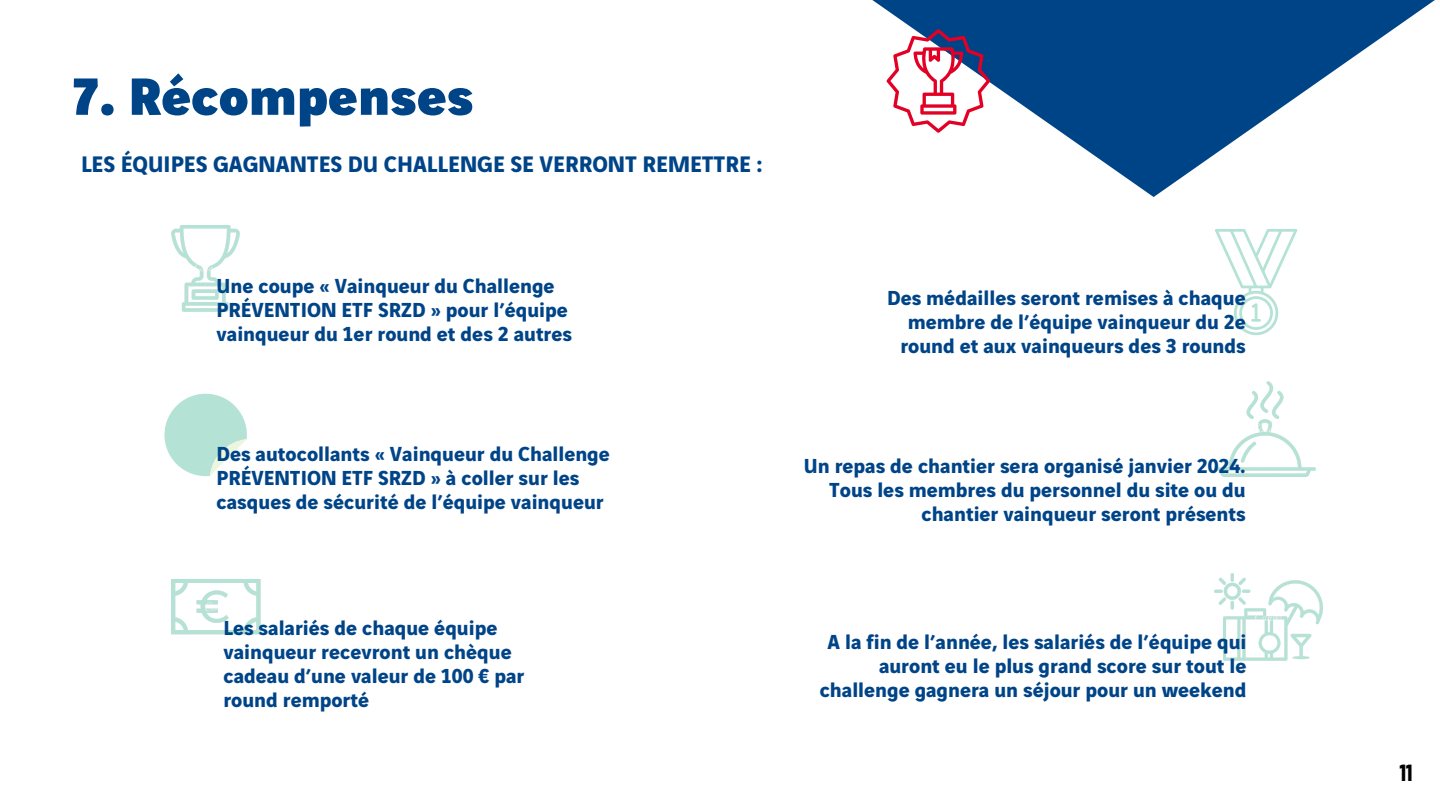
<style>
.page{position:relative;width:1440px;height:810px;background:#fff}
.page>*{position:absolute;margin:0;border:0;box-sizing:border-box;transform-origin:0 0}
.t1{font:900 56px "Vinci Sans";color:#048}
.t2{font:700 25.2px "Vinci Sans Condensed";color:#000}
.t3{font:700 24px "Vinci Sans";color:#048}
.t4{font:700 21.7px/24px "Vinci Sans";color:#048}
</style>
<div class="page">
<svg style="left:872px;top:0;width:563px;height:197px;fill:#048"></svg>
<svg style="left:886px;top:29px;width:104px;height:104px"></svg>
<img style="left:172px;top:225px;width:67px;height:87px">
<svg style="left:164px;top:394px;width:83px;height:82px"></svg>
<img style="left:1215px;top:382px;width:100px;height:94px">
<svg style="left:1215px;top:229px;width:82px;height:106px"></svg>
<img style="left:1215px;top:574px;width:107px;height:87px">
<img style="left:172px;top:580px;width:89px;height:55px">
<p class="t1" style="left:71px;top:72px;width:404px">7. Récompenses</p>
<p class="t3" style="left:81px;top:154px;width:683px">LES ÉQUIPES GAGNANTES DU CHALLENGE SE VERRONT REMETTRE :</p>
<p class="t4" style="left:217px;top:275px;width:357px">Une coupe « Vainqueur du Challenge<br>PRÉVENTION ETF SRZD » pour l’équipe vainqueur du 1er round et des 2 autres</p>
<p class="t4" style="left:887px;top:287px;width:360px;text-align:right">Des médailles seront remises à chaque membre de l’équipe vainqueur du 2e round et aux vainqueurs des 3 rounds</p>
<p class="t4" style="left:217px;top:443px;width:395px">Des autocollants « Vainqueur du Challenge<br>PRÉVENTION ETF SRZD » à coller sur les casques de sécurité de l’équipe vainqueur</p>
<p class="t4" style="left:804px;top:455px;width:444px;text-align:right">Un repas de chantier sera organisé janvier 2024.<br>Tous les membres du personnel du site ou du chantier vainqueur seront présents</p>
<p class="t4" style="left:223px;top:617px;width:303px">Les salariés de chaque équipe vainqueur recevront un chèque cadeau d’une valeur de 100 € par round remporté</p>
<p class="t4" style="left:820px;top:632px;width:428px;text-align:right">A la fin de l’année, les salariés de l’équipe qui auront eu le plus grand score sur tout le challenge gagnera un séjour pour un weekend</p>
<p class="t2" style="left:1400px;top:762px;width:14px">11</p>
</div>
